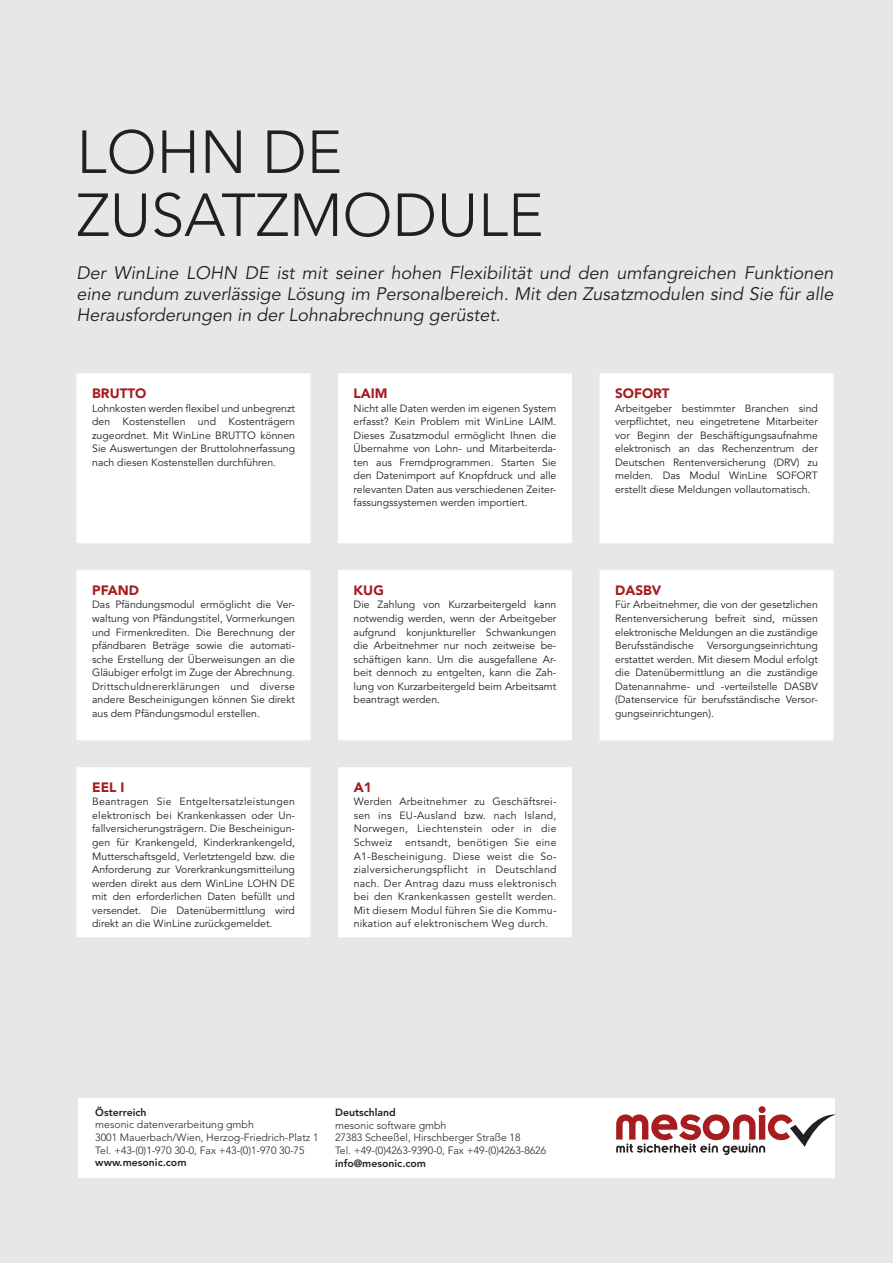
<style>
.page{position:relative;width:893px;height:1263px;background:#e6e7e9}
.page>*{position:absolute;margin:0;border:0;box-sizing:border-box;transform-origin:0 0}
.t1{font:300 60px/63px "Avenir LT Pro";color:#231f20}
.t2{font:italic 18px/21px "Avenir LT Pro";color:#231f20;text-align:justify}
.t3{font:900 13.5px "Avenir LT Pro";color:#a61c1f}
.t4{font:10.5px/13.5px "Avenir LT Pro";color:#231f20;text-align:justify}
.t5{font:300 10.5px/12.6px "Avenir LT Pro";color:#231f20}
.t6{font:800 10.5px "Avenir LT Pro";color:#231f20}
</style>
<div class="page">
<div style="left:78px;top:1098px;width:757px;height:80px;background:#fff"></div>
<svg style="left:616px;top:1106px;width:220px;height:49px"></svg>
<div style="left:77px;top:570px;width:233px;height:170px;background:#fff"></div>
<div style="left:338px;top:373px;width:234px;height:170px;background:#fff"></div>
<div style="left:77px;top:373px;width:233px;height:170px;background:#fff"></div>
<div style="left:600px;top:373px;width:233px;height:170px;background:#fff"></div>
<div style="left:338px;top:570px;width:234px;height:170px;background:#fff"></div>
<div style="left:600px;top:570px;width:233px;height:170px;background:#fff"></div>
<div style="left:77px;top:767px;width:233px;height:170px;background:#fff"></div>
<div style="left:338px;top:767px;width:234px;height:170px;background:#fff"></div>
<h1 class="t1" style="left:77px;top:121px;width:469px">LOHN DE<br>ZUSATZMODULE</h1>
<h2 class="t2" style="left:77px;top:263px;width:758px">Der WinLine LOHN DE ist mit seiner hohen Flexibilität und den umfangreichen Funktionen eine rundum zuverlässige Lösung im Personalbereich. Mit den Zusatzmodulen sind Sie für alle Herausforderungen in der Lohnabrechnung gerüstet.</h2>
<p class="t3" style="left:92px;top:385px;width:56px">BRUTTO</p>
<p class="t4" style="left:92px;top:401px;width:204px">Lohnkosten werden flexibel und unbegrenzt den Kostenstellen und Kostenträgern zugeordnet. Mit WinLine BRUTTO können Sie Auswertungen der Bruttolohnerfassung nach diesen Kostenstellen durchführen.</p>
<p class="t3" style="left:92px;top:582px;width:49px">PFAND</p>
<p class="t4" style="left:92px;top:598px;width:204px">Das Pfändungsmodul ermöglicht die Ver&shy;waltung von Pfändungstitel, Vormerkungen und Firmenkrediten. Die Berechnung der pfändbaren Beträge sowie die automati&shy;sche Erstellung der Überweisungen an die Gläubiger erfolgt im Zuge der Abrechnung.<br>Drittschuldnererklärungen und diverse andere Bescheinigungen können Sie direkt aus dem Pfändungsmodul erstellen.</p>
<p class="t3" style="left:92px;top:779px;width:34px">EEL I</p>
<p class="t4" style="left:92px;top:795px;width:204px">Beantragen Sie Entgeltersatzleistungen elektronisch bei Krankenkassen oder Un&shy;fallversicherungsträgern. Die Bescheinigun&shy;gen für Krankengeld, Kinderkrankengeld, Mutterschaftsgeld, Verletztengeld bzw. die Anforderung zur Vorerkrankungsmitteilung werden direkt aus dem WinLine LOHN DE mit den erforderlichen Daten befüllt und versendet. Die Datenübermittlung wird direkt an die WinLine zurückgemeldet.</p>
<p class="t3" style="left:354px;top:385px;width:35px">LAIM</p>
<p class="t4" style="left:354px;top:401px;width:204px">Nicht alle Daten werden im eigenen System erfasst? Kein Problem mit WinLine LAIM.<br>Dieses Zusatzmodul ermöglicht Ihnen die Übernahme von Lohn- und Mitarbeiterda&shy;ten aus Fremdprogrammen. Starten Sie den Datenimport auf Knopfdruck und alle relevanten Daten aus verschiedenen Zeiter&shy;fassungssystemen werden importiert.</p>
<p class="t3" style="left:354px;top:582px;width:32px">KUG</p>
<p class="t4" style="left:354px;top:598px;width:204px">Die Zahlung von Kurzarbeitergeld kann notwendig werden, wenn der Arbeitgeber aufgrund konjunktureller Schwankungen die Arbeitnehmer nur noch zeitweise be&shy;schäftigen kann. Um die ausgefallene Ar&shy;beit dennoch zu entgelten, kann die Zah&shy;lung von Kurzarbeitergeld beim Arbeitsamt beantragt werden.</p>
<p class="t3" style="left:354px;top:779px;width:19px">A1</p>
<p class="t4" style="left:354px;top:795px;width:204px">Werden Arbeitnehmer zu Geschäftsrei&shy;sen ins EU-Ausland bzw. nach Island, Norwegen, Liechtenstein oder in die Schweiz entsandt, benötigen Sie eine A1-Bescheinigung. Diese weist die So&shy;zialversicherungspflicht in Deutschland nach. Der Antrag dazu muss elektronisch bei den Krankenkassen gestellt werden.<br>Mit diesem Modul führen Sie die Kommu&shy;nikation auf elektronischem Weg durch.</p>
<p class="t3" style="left:615px;top:385px;width:56px">SOFORT</p>
<p class="t4" style="left:615px;top:401px;width:204px">Arbeitgeber bestimmter Branchen sind verpflichtet, neu eingetretene Mitarbeiter vor Beginn der Beschäftigungsaufnahme elektronisch an das Rechenzentrum der Deutschen Rentenversicherung (DRV) zu melden. Das Modul WinLine SOFORT erstellt diese Meldungen vollautomatisch.</p>
<p class="t3" style="left:615px;top:582px;width:48px">DASBV</p>
<p class="t4" style="left:615px;top:598px;width:204px">Für Arbeitnehmer, die von der gesetzlichen Rentenversicherung befreit sind, müssen elektronische Meldungen an die zuständige Berufsständische</p>
<p class="t4" style="left:615px;top:639px;width:204px;text-indent:92px">Versorgungseinrichtung erstattet werden. Mit diesem Modul erfolgt die Datenübermittlung an die zuständige Datenannahme- und -verteilstelle DASBV (Datenservice für berufsständische Versor&shy;gungseinrichtungen).</p>
<p class="t6" style="left:95px;top:1106px;width:53px">Österreich</p>
<p class="t5" style="left:95px;top:1118px;width:225px">mesonic datenverarbeitung gmbh<br>3001 Mauerbach/Wien, Herzog-Friedrich-Platz 1<br>Tel. +43-(0)1-970 30-0, Fax +43-(0)1-970 30-75</p>
<p class="t6" style="left:95px;top:1156px;width:93px">www.mesonic.com</p>
<p class="t6" style="left:335px;top:1106px;width:62px">Deutschland</p>
<p class="t5" style="left:335px;top:1118px;width:213px">mesonic software gmbh<br>27383 Scheeßel, Hirschberger Straße 18<br>Tel. +49-(0)4263-9390-0, Fax +49-(0)4263-8626</p>
<p class="t6" style="left:335px;top:1157px;width:93px">info@mesonic.com</p>
</div>
